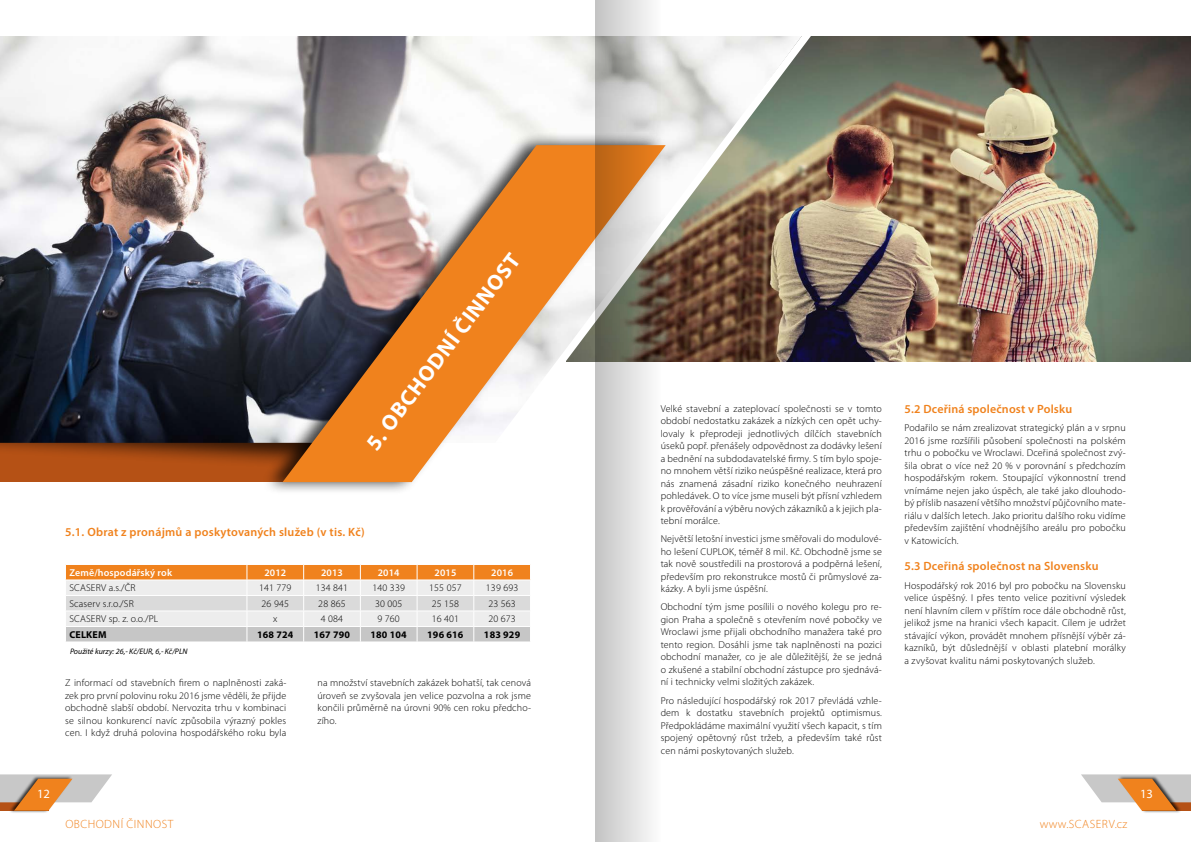
<style>
.page{position:relative;width:1191px;height:842px;background:#fff}
.page>*{position:absolute;margin:0;border:0;box-sizing:border-box;transform-origin:0 0}
.t1{font:700 22px "Myriad Pro";color:#fff}
.t2{font:12.6px "Myriad Pro";color:#fff}
.t3{font:600 12px "Myriad Pro";letter-spacing:.015em;color:#f0821d}
.t4{font:300 12px "Myriad Pro";letter-spacing:.04em;color:#f0821d}
.t5{font:300 10px/12.5px "Myriad Pro";letter-spacing:.015em;color:#000;text-align:justify}
.t6{font:600 10px "Myriad Pro";letter-spacing:.015em;color:#fff}
.t7{font:700 10px "Myriad Pro";letter-spacing:.015em;color:#000}
.t8{font:italic 8px "Myriad Pro";color:#000}
</style>
<div class="page">
<img style="left:811px;top:36px;width:380px;height:326px">
<div style="left:0;top:305px;width:412px;height:177px;background:#b55115"></div>
<div style="left:0;top:347px;width:418px;height:128px;background:#000;opacity:.75"></div>
<div style="left:8px;top:775px;width:64px;height:39px;background:#000;opacity:.75"></div>
<svg style="left:0;top:774px;width:112px;height:37px"></svg>
<div style="left:1117px;top:775px;width:64px;height:39px;background:#000;opacity:.75"></div>
<svg style="left:1081px;top:774px;width:110px;height:37px"></svg>
<img style="left:0;top:36px;width:495px;height:407px">
<svg style="left:495px;top:36px;width:316px;height:326px"></svg>
<div style="left:262px;top:133px;width:404px;height:362px;background:#000;opacity:.75"></div>
<svg style="left:282px;top:145px;width:383px;height:337px"></svg>
<svg style="left:65px;top:564px;width:466px;height:78px;background:#e4d0bd"></svg>
<svg style="left:595px;top:0;width:66px;height:842px"></svg>
<h1 class="t1" style="left:359px;top:439px;width:242px;rotate:-53deg">5. OBCHODNÍ ČINNOST</h1>
<p class="t3" style="left:65px;top:524px;width:301px">5.1. Obrat z pronájmů a poskytovaných služeb (v tis. Kč)</p>
<p class="t6" style="left:69px;top:566px;width:104px">Země/hospodářský rok</p>
<p class="t6" style="left:264px;top:566px;width:23px">2012</p>
<p class="t6" style="left:321px;top:566px;width:23px">2013</p>
<p class="t6" style="left:378px;top:566px;width:23px">2014</p>
<p class="t6" style="left:434px;top:566px;width:23px">2015</p>
<p class="t6" style="left:491px;top:566px;width:23px">2016</p>
<p class="t5" style="left:69px;top:582px;width:68px">SCASERV a.s./ČR</p>
<p class="t5" style="left:259px;top:582px;width:34px">141 779</p>
<p class="t5" style="left:316px;top:582px;width:34px">134 841</p>
<p class="t5" style="left:372px;top:582px;width:34px">140 339</p>
<p class="t5" style="left:429px;top:582px;width:34px">155 057</p>
<p class="t5" style="left:486px;top:582px;width:34px">139 693</p>
<p class="t5" style="left:69px;top:597px;width:66px">Scaserv s.r.o./SR</p>
<p class="t5" style="left:262px;top:597px;width:29px">26 945</p>
<p class="t5" style="left:318px;top:597px;width:29px">28 865</p>
<p class="t5" style="left:375px;top:597px;width:29px">30 005</p>
<p class="t5" style="left:432px;top:597px;width:29px">25 158</p>
<p class="t5" style="left:488px;top:597px;width:29px">23 563</p>
<p class="t5" style="left:69px;top:613px;width:90px">SCASERV sp. z. o.o./PL</p>
<p class="t5" style="left:273px;top:613px;width:6px">x</p>
<p class="t5" style="left:321px;top:613px;width:24px">4 084</p>
<p class="t5" style="left:377px;top:613px;width:24px">9 760</p>
<p class="t5" style="left:432px;top:613px;width:29px">16 401</p>
<p class="t5" style="left:488px;top:613px;width:29px">20 673</p>
<p class="t7" style="left:69px;top:628px;width:39px">CELKEM</p>
<p class="t7" style="left:257px;top:628px;width:38px">168 724</p>
<p class="t7" style="left:314px;top:628px;width:38px">167 790</p>
<p class="t7" style="left:370px;top:628px;width:38px">180 104</p>
<p class="t7" style="left:427px;top:628px;width:38px">196 616</p>
<p class="t7" style="left:484px;top:628px;width:38px">183 929</p>
<p class="t8" style="left:70px;top:646px;width:119px">Použité kurzy: 26,- Kč/EUR, 6,- Kč/PLN</p>
<p class="t5" style="left:65px;top:677px;width:223px">Z informací od stavebních firem o naplněnosti zaká&shy;zek pro první polovinu roku 2016 jsme věděli, že přijde obchodně slabší období. Nervozita trhu v kombinaci se silnou konkurencí navíc způsobila výrazný pokles cen. I když druhá polovina hospodářského roku byla</p>
<p class="t5" style="left:317px;top:677px;width:215px">na množství stavebních zakázek bohatší, tak cenová úroveň se zvyšovala jen velice pozvolna a rok jsme končili průměrně na úrovni 90% cen roku předcho&shy;zího.</p>
<p class="t5" style="left:660px;top:402px;width:223px">Velké stavební a zateplovací společnosti se v tomto období nedostatku zakázek a nízkých cen opět uchy&shy;lovaly k přeprodeji jednotlivých dílčích stavebních úseků popř. přenášely odpovědnost za dodávky lešení a bednění na subdodavatelské firmy. S tím bylo spoje&shy;no mnohem větší riziko neúspěšné realizace, která pro nás znamená zásadní riziko konečného neuhrazení pohledávek. O to více jsme museli být přísní vzhledem k prověřování a výběru nových zákazníků a k jejich pla&shy;tební morálce.</p>
<p class="t5" style="left:660px;top:533px;width:223px">Největší letošní investici jsme směřovali do modulové&shy;ho lešení CUPLOK, téměř 8 mil. Kč. Obchodně jsme se tak nově soustředili na prostorová a podpěrná lešení, především pro rekonstrukce mostů či průmyslové za&shy;kázky. A byli jsme úspěšní.</p>
<p class="t5" style="left:660px;top:601px;width:223px">Obchodní tým jsme posílili o nového kolegu pro re&shy;gion Praha a společně s otevřením nové pobočky ve Wroclawi jsme přijali obchodního manažera také pro tento region. Dosáhli jsme tak naplněnosti na pozici obchodní manažer, co je ale důležitější, že se jedná o zkušené a stabilní obchodní zástupce pro sjednává&shy;ní i technicky velmi složitých zakázek.</p>
<p class="t5" style="left:660px;top:694px;width:223px">Pro následující hospodářský rok 2017 převládá vzhle&shy;dem k dostatku stavebních projektů optimismus.<br>Předpokládáme maximální využití všech kapacit, s tím spojený opětovný růst tržeb, a především také růst cen námi poskytovaných služeb.</p>
<p class="t3" style="left:904px;top:401px;width:169px">5.2 Dceřiná společnost v Polsku</p>
<p class="t5" style="left:904px;top:422px;width:223px">Podařilo se nám zrealizovat strategický plán a v srpnu 2016 jsme rozšířili působení společnosti na polském trhu o pobočku ve Wroclawi. Dceřiná společnost zvý&shy;šila obrat o více než 20 % v porovnání s předchozím hospodářským rokem. Stoupající výkonnostní trend vnímáme nejen jako úspěch, ale také jako dlouhodo&shy;bý příslib nasazení většího množství půjčovního mate&shy;riálu v dalších letech. Jako prioritu dalšího roku vidíme především zajištění vhodnějšího areálu pro pobočku v Katowicích.</p>
<p class="t3" style="left:904px;top:559px;width:195px">5.3 Dceřiná společnost na Slovensku</p>
<p class="t5" style="left:904px;top:579px;width:223px">Hospodářský rok 2016 byl pro pobočku na Slovensku velice úspěšný. I přes tento velice pozitivní výsledek není hlavním cílem v příštím roce dále obchodně růst, jelikož jsme na hranici všech kapacit. Cílem je udržet stávající výkon, provádět mnohem přísnější výběr zá&shy;kazníků, být důslednější v oblasti platební morálky a zvyšovat kvalitu námi poskytovaných služeb.</p>
<p class="t2" style="left:37px;top:786px;width:14px">12</p>
<p class="t2" style="left:1140px;top:786px;width:14px">13</p>
<p class="t4" style="left:65px;top:817px;width:109px">OBCHODNÍ ČINNOST</p>
<p class="t4" style="left:1040px;top:817px;width:89px">www.SCASERV.cz</p>
</div>
